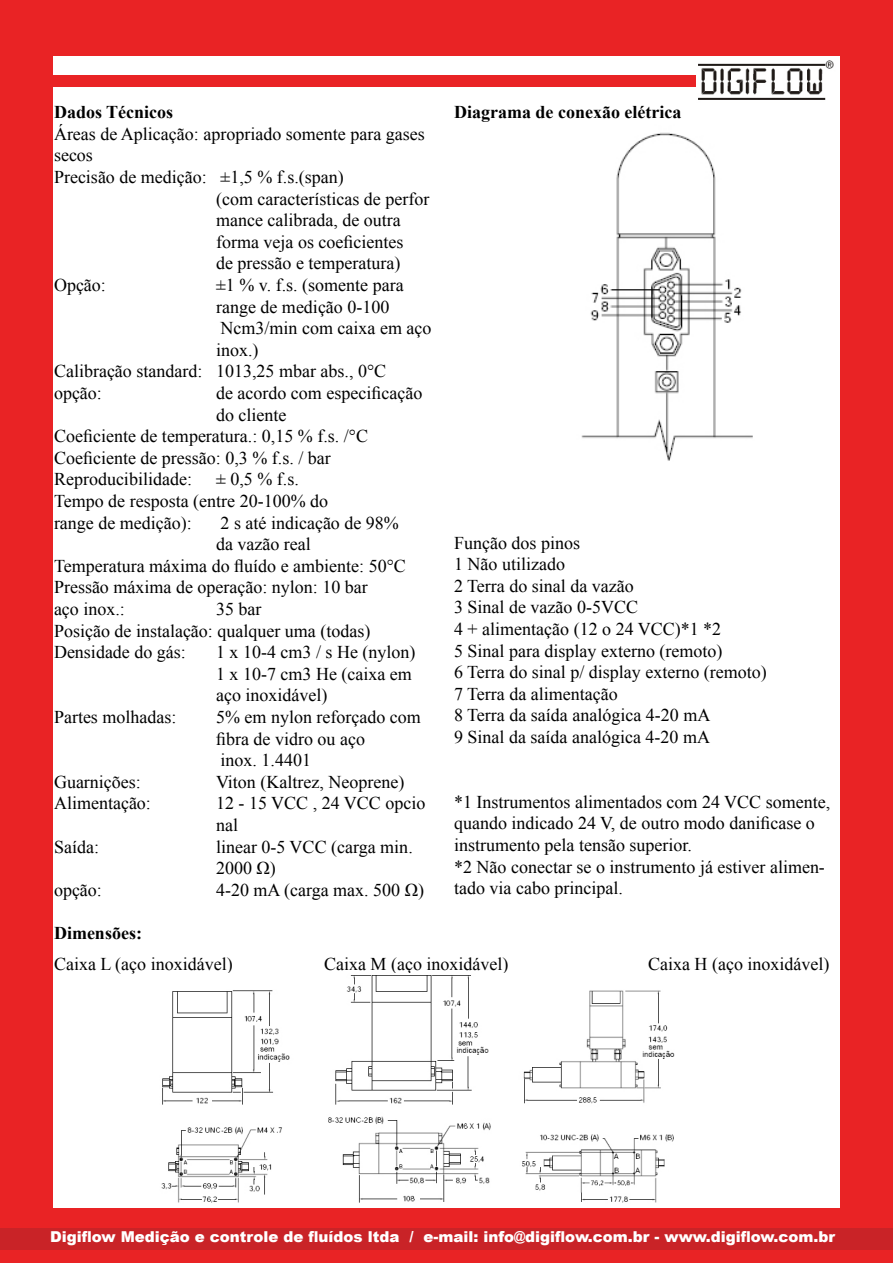
<style>
.page{position:relative;width:893px;height:1263px;background:#fff}
.page>*{position:absolute;margin:0;border:0;box-sizing:border-box;transform-origin:0 0}
.t1{font:18px/21.6px "Times New Roman";color:#000}
.t2{font:700 18px "Times New Roman";color:#000}
.t3{font:900 15px "Arial";color:#fff}
</style>
<div class="page">
<div style="left:0;top:0;width:893px;height:55px;background:#e92325"></div>
<div style="left:0;top:1209px;width:893px;height:54px;background:#e92325"></div>
<div style="left:0;top:0;width:52px;height:1263px;background:#e92325"></div>
<div style="left:841px;top:0;width:52px;height:1263px;background:#e92325"></div>
<div style="left:0;top:76px;width:698px;height:11px;background:#e92325"></div>
<img style="left:696px;top:60px;width:138px;height:40px">
<div style="left:0;top:1228px;width:893px;height:22px;background:#c92327"></div>
<img style="left:161px;top:975px;width:513px;height:228px">
<img style="left:581px;top:132px;width:172px;height:329px">
<p class="t2" style="left:454px;top:100px;width:229px">Diagrama de conexão elétrica</p>
<p class="t2" style="left:54px;top:100px;width:121px">Dados Técnicos</p>
<p class="t1" style="left:54px;top:123px;width:372px">Áreas de Aplicação: apropriado somente para gases</p>
<p class="t1" style="left:54px;top:144px;width:40px">secos</p>
<p class="t1" style="left:54px;top:166px;width:291px">Precisão de medição: ±1,5 % f.s.(span)</p>
<p class="t1" style="left:216px;top:187px;width:215px">(com características de perfor</p>
<p class="t1" style="left:216px;top:209px;width:186px">mance calibrada, de outra</p>
<p class="t1" style="left:216px;top:231px;width:189px">forma veja os coeficientes</p>
<p class="t1" style="left:216px;top:252px;width:186px">de pressão e temperatura)</p>
<p class="t1" style="left:54px;top:274px;width:53px">Opção:</p>
<p class="t1" style="left:216px;top:274px;width:189px">±1 % v. f.s. (somente para</p>
<p class="t1" style="left:216px;top:295px;width:175px">range de medição 0-100</p>
<p class="t1" style="left:220px;top:317px;width:212px">Ncm3/min com caixa em aço</p>
<p class="t1" style="left:216px;top:339px;width:44px">inox.)</p>
<p class="t1" style="left:54px;top:360px;width:334px">Calibração standard: 1013,25 mbar abs., 0°C</p>
<p class="t1" style="left:54px;top:382px;width:49px">opção:</p>
<p class="t1" style="left:216px;top:382px;width:208px">de acordo com especificação</p>
<p class="t1" style="left:216px;top:403px;width:72px">do cliente</p>
<p class="t1" style="left:54px;top:425px;width:316px">Coeficiente de temperatura.: 0,15 % f.s. /°C</p>
<p class="t1" style="left:54px;top:447px;width:278px">Coeficiente de pressão: 0,3 % f.s. / bar</p>
<p class="t1" style="left:54px;top:468px;width:139px">Reproducibilidade:</p>
<p class="t1" style="left:54px;top:468px;width:276px;text-indent:162px">± 0,5 % f.s.<br>Tempo de resposta (entre 20-100% do range de medição):</p>
<p class="t1" style="left:220px;top:511px;width:180px">2 s até indicação de 98%</p>
<p class="t1" style="left:216px;top:533px;width:96px">da vazão real</p>
<p class="t1" style="left:54px;top:555px;width:353px">Temperatura máxima do fluído e ambiente: 50°C</p>
<p class="t1" style="left:54px;top:576px;width:315px">Pressão máxima de operação: nylon: 10 bar</p>
<p class="t1" style="left:54px;top:598px;width:72px">aço inox.:</p>
<p class="t1" style="left:454px;top:531px;width:314px">Função dos pinos<br>1 Não utilizado<br>2 Terra do sinal da vazão<br>3 Sinal de vazão 0-5VCC<br>4 + alimentação (12 o 24 VCC)*1 *2<br>5 Sinal para display externo (remoto)<br>6 Terra do sinal p/ display externo (remoto)<br>7 Terra da alimentação<br>8 Terra da saída analógica 4-20 mA<br>9 Sinal da saída analógica 4-20 mA</p>
<p class="t1" style="left:54px;top:598px;width:318px;text-indent:162px">35 bar<br>Posição de instalação: qualquer uma (todas)<br>Densidade do gás:</p>
<p class="t1" style="left:216px;top:641px;width:201px">1 x 10-4 cm3 / s He (nylon)<br>1 x 10-7 cm3 He (caixa em aço inoxidável)</p>
<p class="t1" style="left:54px;top:706px;width:124px">Partes molhadas:</p>
<p class="t1" style="left:216px;top:706px;width:206px">5% em nylon reforçado com fibra de vidro ou aço<br>inox. 1.4401</p>
<p class="t1" style="left:54px;top:771px;width:88px">Guarnições:</p>
<p class="t1" style="left:216px;top:771px;width:190px">Viton (Kaltrez, Neoprene)</p>
<p class="t1" style="left:54px;top:792px;width:98px">Alimentação:</p>
<p class="t1" style="left:216px;top:792px;width:211px">12 - 15 VCC , 24 VCC opcio nal</p>
<p class="t1" style="left:54px;top:835px;width:46px">Saída:</p>
<p class="t1" style="left:216px;top:835px;width:198px">linear 0-5 VCC (carga min.<br>2000 Ω)</p>
<p class="t1" style="left:54px;top:879px;width:49px">opção:</p>
<p class="t1" style="left:216px;top:879px;width:210px">4-20 mA (carga max. 500 Ω)</p>
<p class="t2" style="left:54px;top:921px;width:89px">Dimensões:</p>
<p class="t1" style="left:54px;top:953px;width:180px">Caixa L (aço inoxidável)</p>
<p class="t1" style="left:324px;top:953px;width:186px">Caixa M (aço inoxidável)</p>
<p class="t1" style="left:648px;top:953px;width:183px">Caixa H (aço inoxidável)</p>
<p class="t1" style="left:454px;top:791px;width:378px">*1 Instrumentos alimentados com 24 VCC somente, quando indicado 24 V, de outro modo danificase o instrumento pela tensão superior.<br>*2 Não conectar se o instrumento já estiver alimen&shy;tado via cabo principal.</p>
<p class="t3" style="left:50px;top:1226px;width:786px">Digiflow Medição e controle de fluídos ltda / e-mail: info@digiflow.com.br - www.digiflow.com.br</p>
</div>
